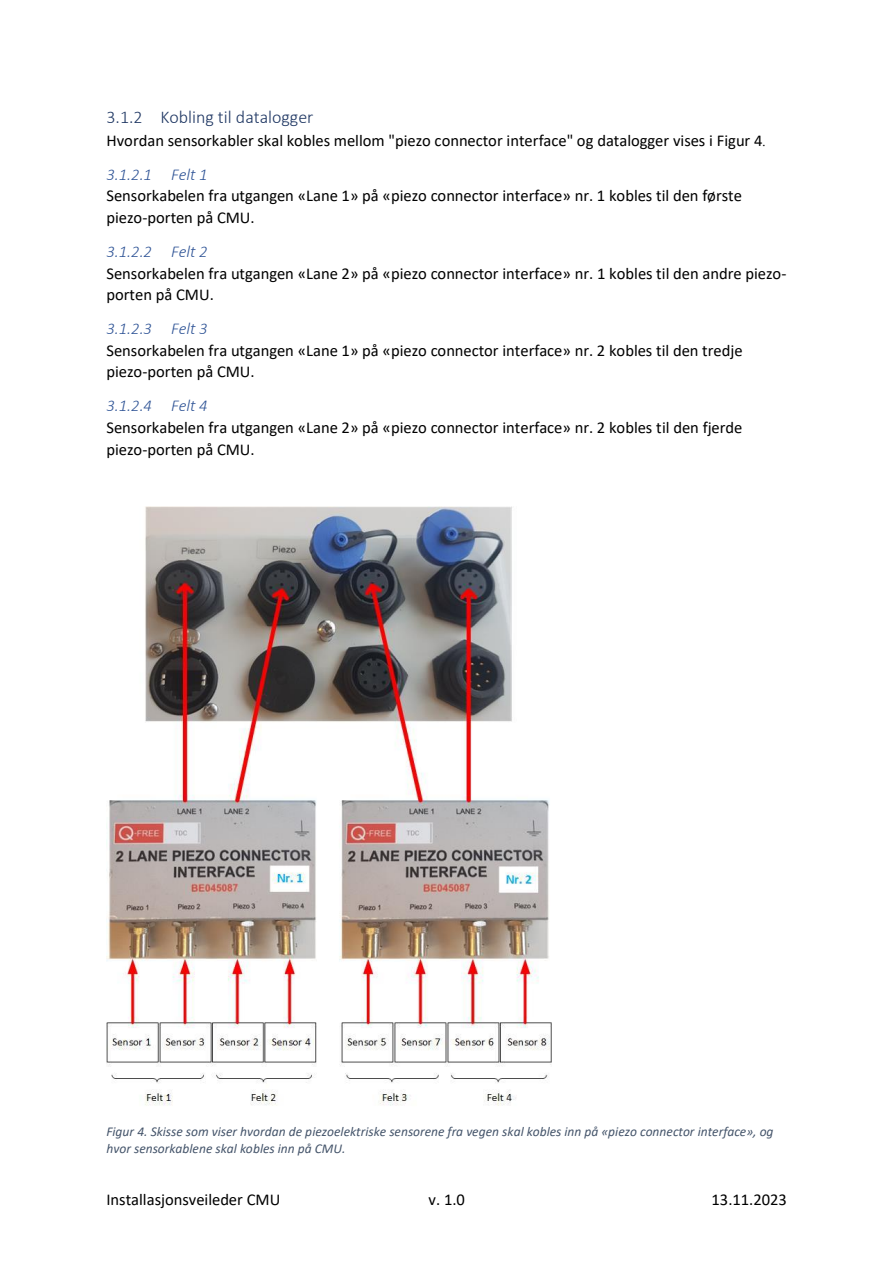
<style>
.page{position:relative;width:893px;height:1263px;background:#fff}
.page>*{position:absolute;margin:0;border:0;box-sizing:border-box;transform-origin:0 0}
.t1{font:300 18px "Calibri";color:#1f3763}
.t2{font:16.5px/21.6px "Calibri";color:#000}
.t3{font:italic 300 16.5px "Calibri";letter-spacing:-.005em;color:#2f5496}
.t4{font:italic 13.5px/16.5px "Calibri";color:#44546a}
.s1{font-family:"Segoe UI";font-size:13.5px}
</style>
<div class="page">
<img style="left:106px;top:506px;width:446px;height:600px">
<h3 class="t1" style="left:106px;top:110px;width:209px">3.1.2 Kobling til datalogger</h3>
<p class="t2" style="left:106px;top:131px;width:660px">Hvordan sensorkabler skal kobles mellom "piezo connector interface" og datalogger vises i Figur 4<span class="s1">.</span></p>
<h4 class="t3" style="left:106px;top:167px;width:103px">3.1.2.1 Felt 1</h4>
<p class="t2" style="left:106px;top:186px;width:637px">Sensorkabelen fra utgangen «Lane 1» på «piezo connector interface» nr. 1 kobles til den første piezo-porten på CMU.</p>
<h4 class="t3" style="left:106px;top:244px;width:103px">3.1.2.2 Felt 2</h4>
<p class="t2" style="left:106px;top:264px;width:682px">Sensorkabelen fra utgangen «Lane 2» på «piezo connector interface» nr. 1 kobles til den andre piezo&shy;porten på CMU.</p>
<h4 class="t3" style="left:106px;top:322px;width:103px">3.1.2.3 Felt 3</h4>
<p class="t2" style="left:106px;top:341px;width:638px">Sensorkabelen fra utgangen «Lane 1» på «piezo connector interface» nr. 2 kobles til den tredje piezo-porten på CMU.</p>
<h4 class="t3" style="left:106px;top:399px;width:103px">3.1.2.4 Felt 4</h4>
<p class="t2" style="left:106px;top:418px;width:638px">Sensorkabelen fra utgangen «Lane 2» på «piezo connector interface» nr. 2 kobles til den fjerde piezo-porten på CMU.</p>
<p class="t4" style="left:106px;top:1124px;width:669px">Figur 4. Skisse som viser hvordan de piezoelektriske sensorene fra vegen skal kobles inn på «piezo connector interface», og hvor sensorkablene skal kobles inn på CMU.</p>
<p class="t2" style="left:106px;top:1190px;width:175px">Installasjonsveileder CMU</p>
<p class="t2" style="left:429px;top:1190px;width:38px">v. 1.0</p>
<p class="t2" style="left:712px;top:1190px;width:77px">13.11.2023</p>
</div>
